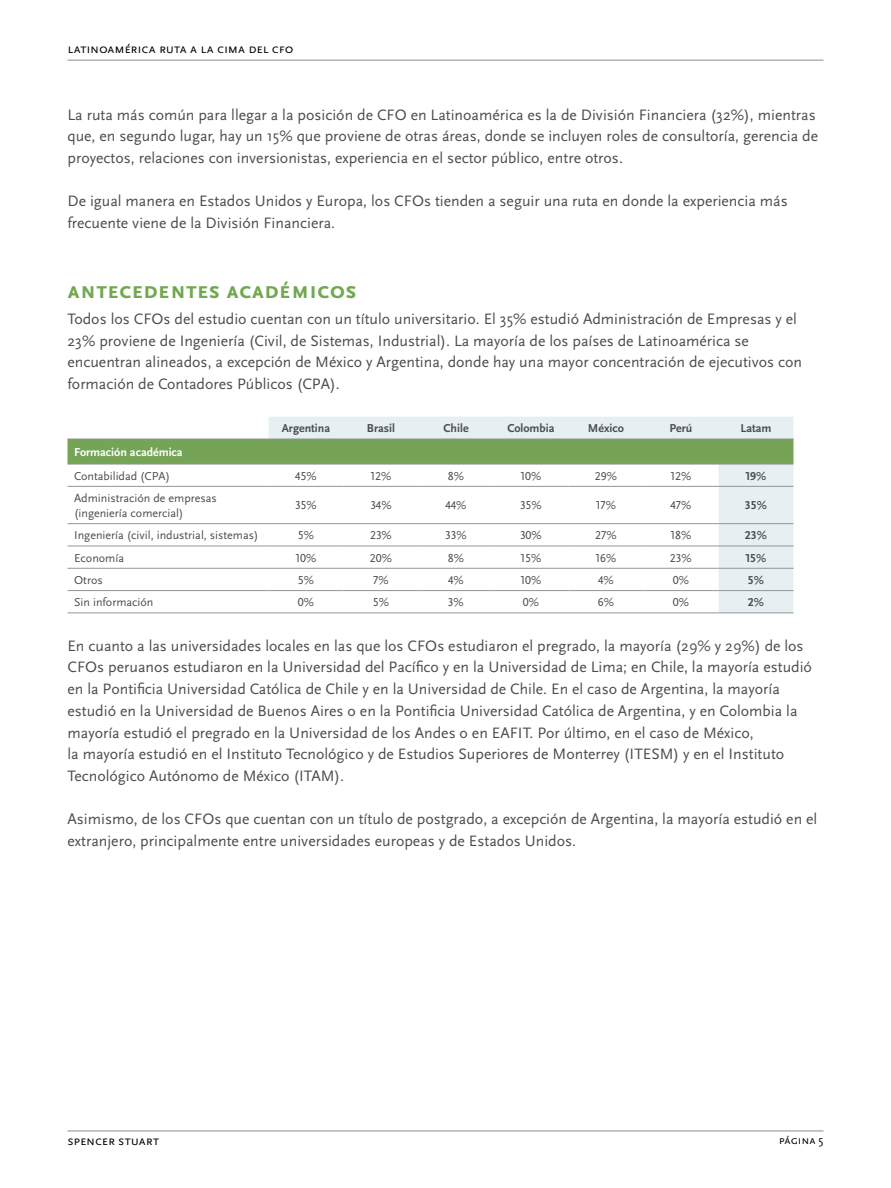
<style>
.page{position:relative;width:891px;height:1188px;background:#fff}
.page>*{position:absolute;margin:0;border:0;box-sizing:border-box;transform-origin:0 0}
.t1{font:700 24px "Scala Sans Pro";letter-spacing:.01em;color:#71a850}
.t2{font:15.75px/21.8px "Scala Sans Pro";color:#4d4d4f}
.t3{font:13.5px "Scala Sans Pro";letter-spacing:-.01em;color:#000}
.t4{font:12px/15px "Scala Sans Pro";color:#4d4d4f}
.t5{font:700 12px "Scala Sans Pro";color:#4d4d4f}
.t6{font:700 12px "Scala Sans Pro";color:#fff}
.t7{font:12px "Scala Sans Pro";letter-spacing:-.015em;color:#000}
</style>
<div class="page">
<hr style="left:68px;top:1131px;width:756px;height:1px;background:#8a8c8e">
<svg style="left:268px;top:417px;width:526px;height:196px"></svg>
<div style="left:68px;top:440px;width:726px;height:24px;background:#75a457"></div>
<hr style="left:68px;top:486px;width:200px;height:1px;background:#939598">
<hr style="left:268px;top:486px;width:76px;height:1px;background:#939598">
<hr style="left:344px;top:486px;width:74px;height:1px;background:#939598">
<hr style="left:418px;top:486px;width:76px;height:1px;background:#939598">
<hr style="left:494px;top:486px;width:74px;height:1px;background:#939598">
<hr style="left:568px;top:486px;width:76px;height:1px;background:#939598">
<hr style="left:644px;top:486px;width:74px;height:1px;background:#939598">
<hr style="left:718px;top:486px;width:76px;height:1px;background:#939598">
<hr style="left:68px;top:523px;width:200px;height:1px;background:#939598">
<hr style="left:268px;top:523px;width:76px;height:1px;background:#939598">
<hr style="left:344px;top:523px;width:74px;height:1px;background:#939598">
<hr style="left:418px;top:523px;width:76px;height:1px;background:#939598">
<hr style="left:494px;top:523px;width:74px;height:1px;background:#939598">
<hr style="left:568px;top:523px;width:76px;height:1px;background:#939598">
<hr style="left:644px;top:523px;width:74px;height:1px;background:#939598">
<hr style="left:718px;top:523px;width:76px;height:1px;background:#939598">
<hr style="left:68px;top:546px;width:200px;height:1px;background:#939598">
<hr style="left:268px;top:546px;width:76px;height:1px;background:#939598">
<hr style="left:344px;top:546px;width:74px;height:1px;background:#939598">
<hr style="left:418px;top:546px;width:76px;height:1px;background:#939598">
<hr style="left:494px;top:546px;width:74px;height:1px;background:#939598">
<hr style="left:568px;top:546px;width:76px;height:1px;background:#939598">
<hr style="left:644px;top:546px;width:74px;height:1px;background:#939598">
<hr style="left:718px;top:546px;width:76px;height:1px;background:#939598">
<hr style="left:68px;top:568px;width:200px;height:1px;background:#939598">
<hr style="left:268px;top:568px;width:76px;height:1px;background:#939598">
<hr style="left:344px;top:568px;width:74px;height:1px;background:#939598">
<hr style="left:418px;top:568px;width:76px;height:1px;background:#939598">
<hr style="left:494px;top:568px;width:74px;height:1px;background:#939598">
<hr style="left:568px;top:568px;width:76px;height:1px;background:#939598">
<hr style="left:644px;top:568px;width:74px;height:1px;background:#939598">
<hr style="left:718px;top:568px;width:76px;height:1px;background:#939598">
<hr style="left:68px;top:613px;width:200px;height:1px;background:#939598">
<hr style="left:344px;top:613px;width:74px;height:1px;background:#939598">
<hr style="left:418px;top:613px;width:76px;height:1px;background:#939598">
<hr style="left:494px;top:613px;width:74px;height:1px;background:#939598">
<hr style="left:568px;top:613px;width:76px;height:1px;background:#939598">
<hr style="left:644px;top:613px;width:74px;height:1px;background:#939598">
<hr style="left:718px;top:613px;width:76px;height:1px;background:#939598">
<hr style="left:68px;top:590px;width:200px;height:1px;background:#939598">
<hr style="left:268px;top:590px;width:76px;height:1px;background:#939598">
<hr style="left:344px;top:590px;width:74px;height:1px;background:#939598">
<hr style="left:418px;top:590px;width:76px;height:1px;background:#939598">
<hr style="left:494px;top:590px;width:74px;height:1px;background:#939598">
<hr style="left:568px;top:590px;width:76px;height:1px;background:#939598">
<hr style="left:644px;top:590px;width:74px;height:1px;background:#939598">
<hr style="left:718px;top:590px;width:76px;height:1px;background:#939598">
<hr style="left:268px;top:613px;width:76px;height:1px;background:#939598">
<hr style="left:68px;top:439px;width:200px;height:1px;background:#939598">
<hr style="left:68px;top:464px;width:200px;height:1px;background:#939598">
<hr style="left:268px;top:464px;width:76px;height:1px;background:#939598">
<hr style="left:344px;top:464px;width:74px;height:1px;background:#939598">
<hr style="left:418px;top:464px;width:76px;height:1px;background:#939598">
<hr style="left:494px;top:464px;width:74px;height:1px;background:#939598">
<hr style="left:568px;top:464px;width:76px;height:1px;background:#939598">
<hr style="left:644px;top:464px;width:74px;height:1px;background:#939598">
<hr style="left:718px;top:464px;width:76px;height:1px;background:#939598">
<hr style="left:268px;top:439px;width:76px;height:1px;background:#939598">
<hr style="left:344px;top:439px;width:74px;height:1px;background:#939598">
<hr style="left:418px;top:439px;width:76px;height:1px;background:#939598">
<hr style="left:494px;top:439px;width:74px;height:1px;background:#939598">
<hr style="left:568px;top:439px;width:76px;height:1px;background:#939598">
<hr style="left:644px;top:439px;width:74px;height:1px;background:#939598">
<hr style="left:718px;top:439px;width:76px;height:1px;background:#939598">
<hr style="left:68px;top:60px;width:756px;height:1px;background:#8a8c8e">
<p class="t3" style="left:68px;top:41px;width:226px">Latinoamérica Ruta a la Cima del CFO</p>
<p class="t2" style="left:68px;top:104px;width:752px">La ruta más común para llegar a la posición de CFO en Latinoamérica es la de División Financiera (32%), mientras que, en segundo lugar, hay un 15% que proviene de otras áreas, donde se incluyen roles de consultoría, gerencia de proyectos, relaciones con inversionistas, experiencia en el sector público, entre otros.</p>
<p class="t2" style="left:68px;top:190px;width:722px">De igual manera en Estados Unidos y Europa, los CFOs tienden a seguir una ruta en donde la experiencia más frecuente viene de la División Financiera.</p>
<h1 class="t1" style="left:68px;top:276px;width:291px">Antecedentes Académicos</h1>
<p class="t2" style="left:68px;top:308px;width:736px">Todos los CFOs del estudio cuentan con un título universitario. El 35% estudió Administración de Empresas y el 23% proviene de Ingeniería (Civil, de Sistemas, Industrial). La mayoría de los países de Latinoamérica se encuentran alineados, a excepción de México y Argentina, donde hay una mayor concentración de ejecutivos con formación de Contadores Públicos (CPA).</p>
<p class="t5" style="left:282px;top:421px;width:50px">Argentina</p>
<p class="t5" style="left:367px;top:421px;width:30px">Brasil</p>
<p class="t5" style="left:443px;top:421px;width:27px">Chile</p>
<p class="t5" style="left:507px;top:421px;width:49px">Colombia</p>
<p class="t5" style="left:588px;top:421px;width:38px">México</p>
<p class="t5" style="left:670px;top:421px;width:24px">Perú</p>
<p class="t5" style="left:740px;top:421px;width:33px">Latam</p>
<p class="t6" style="left:74px;top:445px;width:110px">Formación académica</p>
<p class="t4" style="left:74px;top:468px;width:97px">Contabilidad (CPA)</p>
<p class="t4" style="left:295px;top:468px;width:23px">45%</p>
<p class="t4" style="left:371px;top:468px;width:22px">12%</p>
<p class="t4" style="left:448px;top:468px;width:18px">8%</p>
<p class="t4" style="left:521px;top:468px;width:22px">10%</p>
<p class="t4" style="left:595px;top:468px;width:24px">29%</p>
<p class="t4" style="left:671px;top:468px;width:22px">12%</p>
<p class="t5" style="left:745px;top:469px;width:23px">19%</p>
<p class="t4" style="left:74px;top:490px;width:144px">Administración de empresas (ingeniería comercial)</p>
<p class="t4" style="left:295px;top:498px;width:23px">35%</p>
<p class="t4" style="left:370px;top:498px;width:23px">34%</p>
<p class="t4" style="left:445px;top:498px;width:22px">44%</p>
<p class="t4" style="left:520px;top:498px;width:23px">35%</p>
<p class="t4" style="left:596px;top:498px;width:22px">17%</p>
<p class="t4" style="left:671px;top:498px;width:22px">47%</p>
<p class="t5" style="left:745px;top:498px;width:24px">35%</p>
<p class="t4" style="left:74px;top:528px;width:186px">Ingeniería (civil, industrial, sistemas)</p>
<p class="t4" style="left:298px;top:528px;width:18px">5%</p>
<p class="t4" style="left:370px;top:528px;width:23px">23%</p>
<p class="t4" style="left:445px;top:528px;width:23px">33%</p>
<p class="t4" style="left:520px;top:528px;width:23px">30%</p>
<p class="t4" style="left:595px;top:528px;width:23px">27%</p>
<p class="t4" style="left:671px;top:528px;width:22px">18%</p>
<p class="t5" style="left:745px;top:528px;width:24px">23%</p>
<p class="t4" style="left:74px;top:550px;width:51px">Economía</p>
<p class="t4" style="left:296px;top:550px;width:22px">10%</p>
<p class="t4" style="left:370px;top:550px;width:24px">20%</p>
<p class="t4" style="left:448px;top:550px;width:18px">8%</p>
<p class="t4" style="left:520px;top:550px;width:22px">15%</p>
<p class="t4" style="left:595px;top:550px;width:22px">16%</p>
<p class="t4" style="left:670px;top:550px;width:23px">23%</p>
<p class="t5" style="left:745px;top:551px;width:23px">15%</p>
<p class="t4" style="left:74px;top:572px;width:30px">Otros</p>
<p class="t4" style="left:298px;top:572px;width:18px">5%</p>
<p class="t4" style="left:373px;top:572px;width:17px">7%</p>
<p class="t4" style="left:448px;top:572px;width:17px">4%</p>
<p class="t4" style="left:520px;top:572px;width:22px">10%</p>
<p class="t4" style="left:598px;top:572px;width:17px">4%</p>
<p class="t4" style="left:673px;top:572px;width:18px">0%</p>
<p class="t5" style="left:748px;top:573px;width:18px">5%</p>
<p class="t4" style="left:74px;top:595px;width:81px">Sin información</p>
<p class="t4" style="left:298px;top:595px;width:18px">0%</p>
<p class="t4" style="left:373px;top:595px;width:18px">5%</p>
<p class="t4" style="left:448px;top:595px;width:17px">3%</p>
<p class="t4" style="left:523px;top:595px;width:18px">0%</p>
<p class="t4" style="left:598px;top:595px;width:18px">6%</p>
<p class="t4" style="left:673px;top:595px;width:18px">0%</p>
<p class="t5" style="left:748px;top:595px;width:18px">2%</p>
<p class="t2" style="left:68px;top:635px;width:746px">En cuanto a las universidades locales en las que los CFOs estudiaron el pregrado, la mayoría (29% y 29%) de los CFOs peruanos estudiaron en la Universidad del Pacífico y en la Universidad de Lima; en Chile, la mayoría estudió en la Pontificia Universidad Católica de Chile y en la Universidad de Chile. En el caso de Argentina, la mayoría estudió en la Universidad de Buenos Aires o en la Pontificia Universidad Católica de Argentina, y en Colombia la mayoría estudió el pregrado en la Universidad de los Andes o en EAFIT. Por último, en el caso de México,<br>la mayoría estudió en el Instituto Tecnológico y de Estudios Superiores de Monterrey (ITESM) y en el Instituto Tecnológico Autónomo de México (ITAM).</p>
<p class="t2" style="left:68px;top:808px;width:751px">Asimismo, de los CFOs que cuentan con un título de postgrado, a excepción de Argentina, la mayoría estudió en el extranjero, principalmente entre universidades europeas y de Estados Unidos.</p>
<p class="t3" style="left:68px;top:1133px;width:93px">Spencer Stuart</p>
<p class="t7" style="left:779px;top:1133px;width:46px">Página 5</p>
</div>
